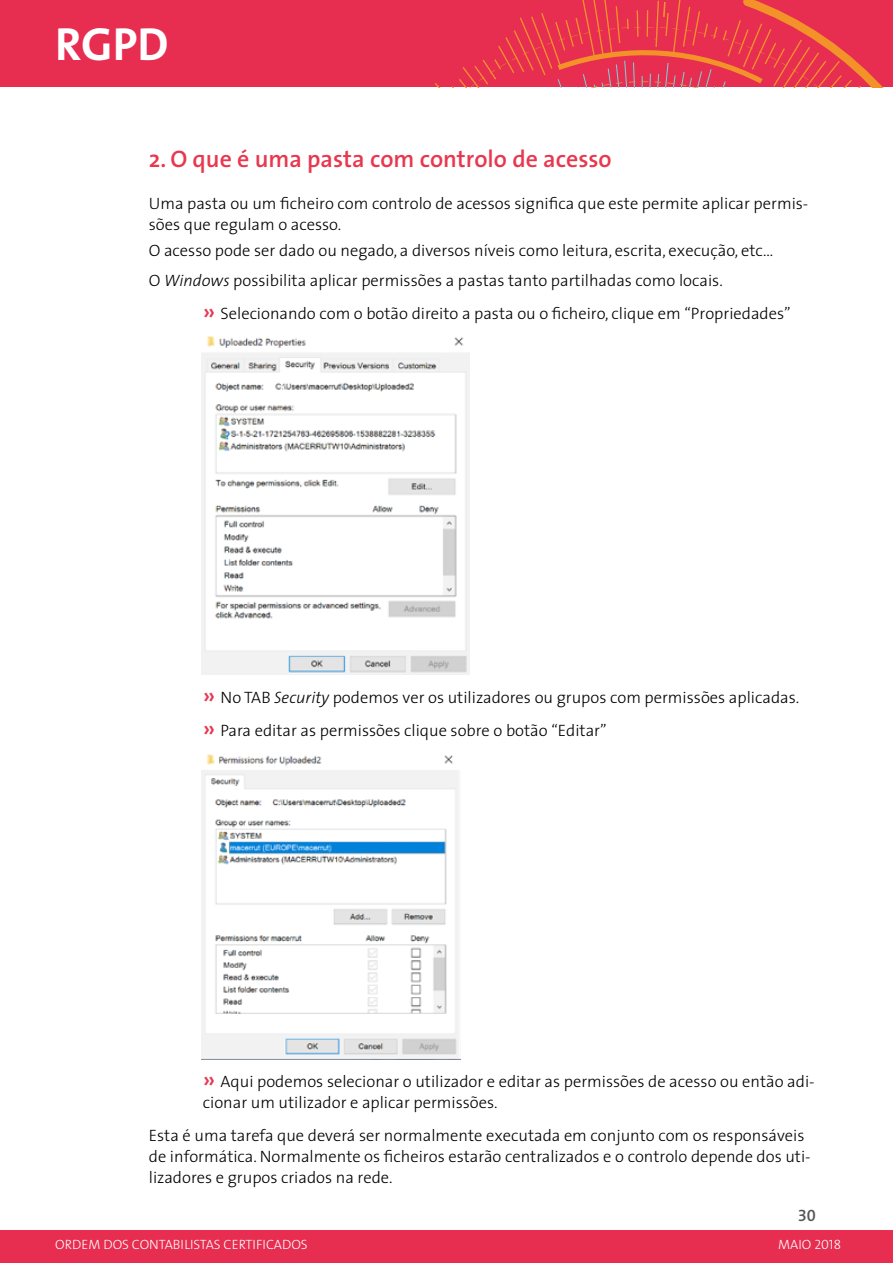
<style>
.page{position:relative;width:893px;height:1263px;background:#fff}
.page>*{position:absolute;margin:0;border:0;box-sizing:border-box;transform-origin:0 0}
.t1{font:700 46.65px "The Mix";color:#fff}
.t2{font:600 24px "The Sans";color:#e8374e}
.t3{font:300 16.5px/21px "The Sans";color:#000}
.t4{font:16.5px "The Sans Semi Bold Expert";color:#575756}
.t5{font:300 13.5px "The Mix";color:#fff}
.t6{font:13.5px "The Mix Light Caps";color:#fff}
.s1{font-style:italic}
.s2{font-weight:600;font-size:24px;color:#e8374e}
</style>
<div class="page">
<div style="left:0;top:0;width:893px;height:87px;background:#e72d50"></div>
<div style="left:0;top:1230px;width:893px;height:33px;background:#e72d50"></div>
<svg style="left:435px;top:0;width:448px;height:87px"></svg>
<img style="left:201px;top:754px;width:259px;height:306px">
<img style="left:201px;top:336px;width:268px;height:338px">
<h1 class="t1" style="left:55px;top:5px;width:115px">RGPD</h1>
<h2 class="t2" style="left:149px;top:139px;width:464px">2. O que é uma pasta com controlo de acesso</h2>
<p class="t3" style="left:149px;top:192px;width:661px">Uma pasta ou um ficheiro com controlo de acessos significa que este permite aplicar permis&shy;sões que regulam o acesso.</p>
<p class="t3" style="left:149px;top:234px;width:626px;line-height:30px">O acesso pode ser dado ou negado, a diversos níveis como leitura, escrita, execução, etc…<br>O <span class="s1">Windows</span> possibilita aplicar permissões a pastas tanto partilhadas como locais.</p>
<p class="t3" style="left:203px;top:302px;width:589px"><span class="s2">»</span> Selecionando com o botão direito a pasta ou o ficheiro, clique em “Propriedades”</p>
<p class="t3" style="left:203px;top:680px;width:598px;line-height:33px"><span class="s2">»</span> No TAB <span class="s1">Security</span> podemos ver os utilizadores ou grupos com permissões aplicadas. <span class="s2">»</span> Para editar as permissões clique sobre o botão “Editar”</p>
<p class="t3" style="left:203px;top:1070px;width:613px"><span class="s2">»</span> Aqui podemos selecionar o utilizador e editar as permissões de acesso ou então adi&shy;cionar um utilizador e aplicar permissões.</p>
<p class="t3" style="left:149px;top:1124px;width:663px">Esta é uma tarefa que deverá ser normalmente executada em conjunto com os responsáveis de informática. Normalmente os ficheiros estarão centralizados e o controlo depende dos uti&shy;lizadores e grupos criados na rede.</p>
<p class="t4" style="left:798px;top:1202px;width:20px">30</p>
<p class="t5" style="left:55px;top:1234px;width:254px">ORDEM DOS CONTABILISTAS CERTIFICADOS</p>
<p class="t6" style="left:778px;top:1234px;width:64px">MAIO 2018</p>
</div>
